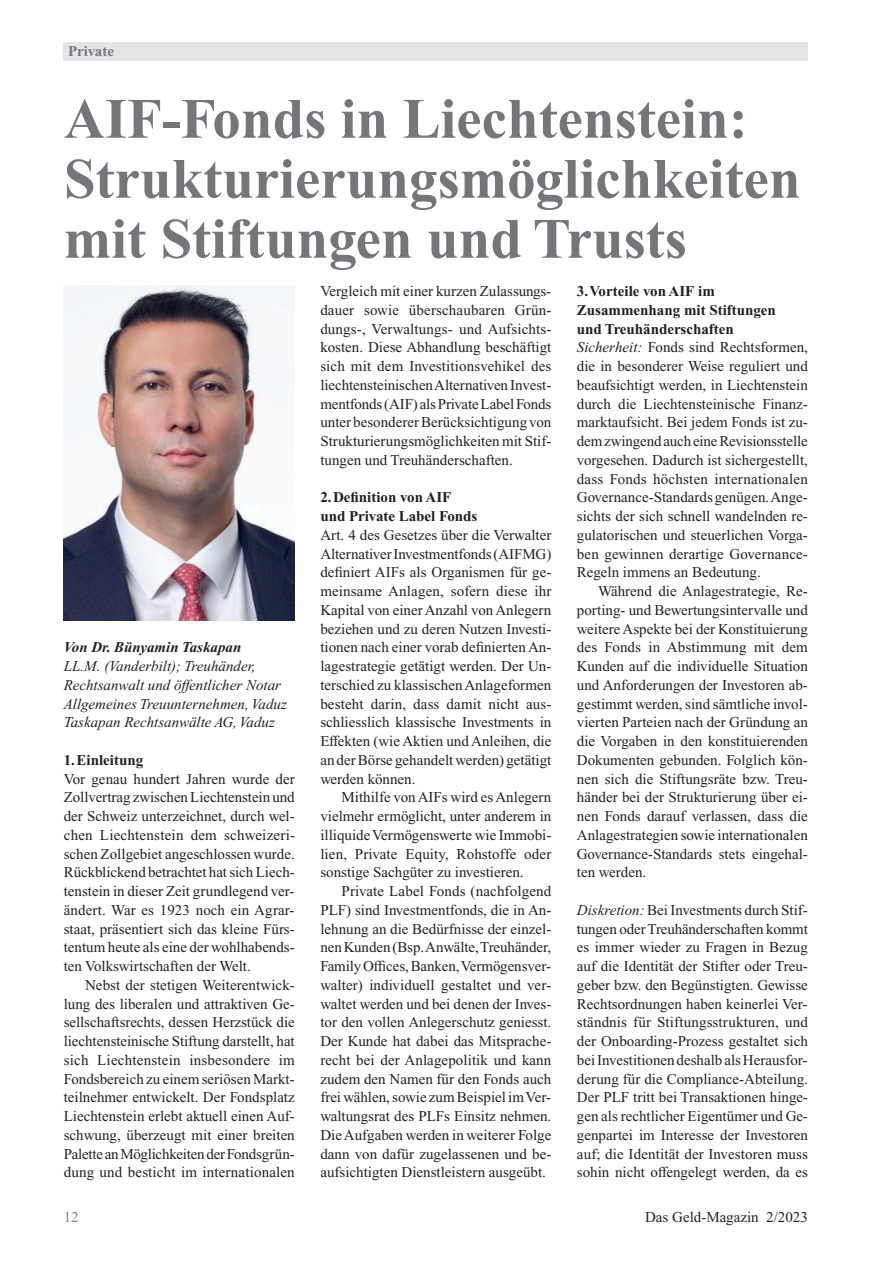
<style>
.page{position:relative;width:893px;height:1263px;background:#fff}
.page>*{position:absolute;margin:0;border:0;box-sizing:border-box;transform-origin:0 0}
.t1{font:700 57px/60px "Times New Roman PS Std";color:#757679}
.t2{font:15px/18.8px "Times New Roman PS Std";color:#231f20;text-align:justify}
.t3{font:italic 15px/18.8px "Times New Roman PS Std";color:#231f20}
.t4{font:700 15px/18.8px "Times New Roman PS Std";color:#231f20}
.t5{font:italic 700 15px "Times New Roman PS Std";color:#231f20}
.t6{font:700 15px "Times New Roman PS Std";color:#757679}
.t7{font:15px "Times New Roman PS Std";color:#808285}
.s1{font-weight:700}
.s2{font-style:italic}
</style>
<div class="page">
<div style="left:64px;top:43px;width:744px;height:18px;background:#e4e5e7"></div>
<img style="left:64px;top:286px;width:231px;height:334px">
<p class="t6" style="left:68px;top:46px;width:48px">Private</p>
<h1 class="t1" style="left:64px;top:95px;width:738px">AIF-Fonds in Liechtenstein:<br>Strukturierungsmöglichkeiten mit Stiftungen und Trusts</h1>
<p class="t5" style="left:64px;top:642px;width:179px">Von Dr. Bünyamin Taskapan</p>
<p class="t3" style="left:64px;top:658px;width:225px">LL.M. (Vanderbilt); Treuhänder, Rechtsanwalt und öffentlicher Notar Allgemeines Treuunternehmen, Vaduz Taskapan Rechtsanwälte AG, Vaduz</p>
<p class="t4" style="left:64px;top:752px;width:81px">1.Einleitung</p>
<p class="t2" style="left:64px;top:771px;width:233px">Vor genau hundert Jahren wurde der Zollvertrag zwischen Liechtenstein und der Schweiz unterzeichnet, durch wel&shy;chen Liechtenstein dem schweizeri&shy;schen Zollgebiet angeschlossen wurde.<br>Rückblickend betrachtet hat sich Liech&shy;tenstein in dieser Zeit grundlegend ver&shy;ändert. War es 1923 noch ein Agrar&shy;staat, präsentiert sich das kleine Fürs&shy;tentum heute als eine der wohlhabends&shy;ten Volkswirtschaften der Welt.</p>
<p class="t2" style="left:64px;top:977px;width:233px;text-indent:21px">Nebst der stetigen Weiterentwick&shy;lung des liberalen und attraktiven Ge&shy;sellschaftsrechts, dessen Herzstück die liechtensteinische Stiftung darstellt, hat sich Liechtenstein insbesondere im Fondsbereich zu einem seriösen Markt&shy;teilnehmer entwickelt. Der Fondsplatz Liechtenstein erlebt aktuell einen Auf&shy;schwung, überzeugt mit einer breiten Palette an Möglichkeiten der Fondsgrün&shy;dung und besticht im internationalen</p>
<p class="t2" style="left:320px;top:283px;width:233px">Vergleich mit einer kurzen Zulassungs&shy;dauer sowie überschaubaren Grün&shy;dungs-, Verwaltungs- und Aufsichts&shy;kosten. Diese Abhandlung beschäftigt sich mit dem Investitionsvehikel des liechtensteinischen Alternativen Invest&shy;mentfonds (AIF) als Private Label Fonds unter besonderer Berücksichtigung von Strukturierungsmöglichkeiten mit Stif&shy;tungen und Treuhänderschaften.</p>
<p class="t4" style="left:320px;top:489px;width:159px">2.Definition von AIF und Private Label Fonds</p>
<p class="t2" style="left:320px;top:527px;width:233px">Art. 4 des Gesetzes über die Verwalter Alternativer Investmentfonds (AIFMG) definiert AIFs als Organismen für ge&shy;meinsame Anlagen, sofern diese ihr Kapital von einer Anzahl von Anlegern beziehen und zu deren Nutzen Investi&shy;tionen nach einer vorab definierten An&shy;lagestrategie getätigt werden. Der Un&shy;terschied zu klassischen Anlageformen besteht darin, dass damit nicht aus&shy;schliesslich klassische Investments in Effekten (wie Aktien und Anleihen, die an der Börse gehandelt werden) getätigt werden können.</p>
<p class="t2" style="left:320px;top:789px;width:233px;text-indent:21px">Mithilfe von AIFs wird es Anlegern vielmehr ermöglicht, unter anderem in illiquide Vermögenswerte wie Immobi&shy;lien, Private Equity, Rohstoffe oder sonstige Sachgüter zu investieren.</p>
<p class="t2" style="left:320px;top:883px;width:233px;text-indent:21px">Private Label Fonds (nachfolgend PLF) sind Investmentfonds, die in An&shy;lehnung an die Bedürfnisse der einzel&shy;nen Kunden (Bsp. Anwälte, Treuhänder, Family Offices, Banken, Vermögensver&shy;walter) individuell gestaltet und ver&shy;waltet werden und bei denen der Inves&shy;tor den vollen Anlegerschutz geniesst.<br>Der Kunde hat dabei das Mitsprache&shy;recht bei der Anlagepolitik und kann zudem den Namen für den Fonds auch frei wählen, sowie zum Beispiel im Ver&shy;waltungsrat des PLFs Einsitz nehmen.<br>Die Aufgaben werden in weiterer Folge dann von dafür zugelassenen und be&shy;aufsichtigten Dienstleistern ausgeübt.</p>
<p class="t2" style="left:577px;top:283px;width:233px;text-align:left"><span class="s1">3.Vorteile von AIF im Zusammenhang mit Stiftungen<br>und Treuhänderschaften<br></span><span class="s2">Sicherheit:</span> Fonds sind Rechtsformen, die in besonderer Weise reguliert und beaufsichtigt werden, in Liechtenstein durch die Liechtensteinische Finanz&shy;marktaufsicht. Bei jedem Fonds ist zu&shy;dem zwingend auch eine Revisionsstelle vorgesehen. Dadurch ist sichergestellt, dass Fonds höchsten internationalen Governance-Standards genügen. Ange&shy;sichts der sich schnell wandelnden re&shy;gulatorischen und steuerlichen Vorga&shy;ben gewinnen derartige Governance-Regeln immens an Bedeutung.</p>
<p class="t2" style="left:577px;top:583px;width:233px;text-indent:21px">Während die Anlagestrategie, Re&shy;porting- und Bewertungsintervalle und weitere Aspekte bei der Konstituierung des Fonds in Abstimmung mit dem Kunden auf die individuelle Situation und Anforderungen der Investoren ab&shy;gestimmt werden, sind sämtliche invol&shy;vierten Parteien nach der Gründung an die Vorgaben in den konstituierenden Dokumenten gebunden. Folglich kön&shy;nen sich die Stiftungsräte bzw. Treu&shy;händer bei der Strukturierung über ei&shy;nen Fonds darauf verlassen, dass die Anlagestrategien sowie internationalen Governance-Standards stets eingehal&shy;ten werden.</p>
<p class="t2" style="left:577px;top:902px;width:233px"><span class="s2">Diskretion:</span> Bei Investments durch Stif&shy;tungen oder Treuhänderschaften kommt es immer wieder zu Fragen in Bezug auf die Identität der Stifter oder Treu&shy;geber bzw. den Begünstigten. Gewisse Rechtsordnungen haben keinerlei Ver&shy;ständnis für Stiftungsstrukturen, und der Onboarding-Prozess gestaltet sich bei Investitionen deshalb als Herausfor&shy;derung für die Compliance-Abteilung.<br>Der PLF tritt bei Transaktionen hinge&shy;gen als rechtlicher Eigentümer und Ge&shy;genpartei im Interesse der Investoren auf; die Identität der Investoren muss sohin nicht offengelegt werden, da es</p>
<p class="t7" style="left:64px;top:1212px;width:16px">12</p>
<p class="t2" style="left:645px;top:1209px;width:164px">Das Geld-Magazin 2/2023</p>
</div>
